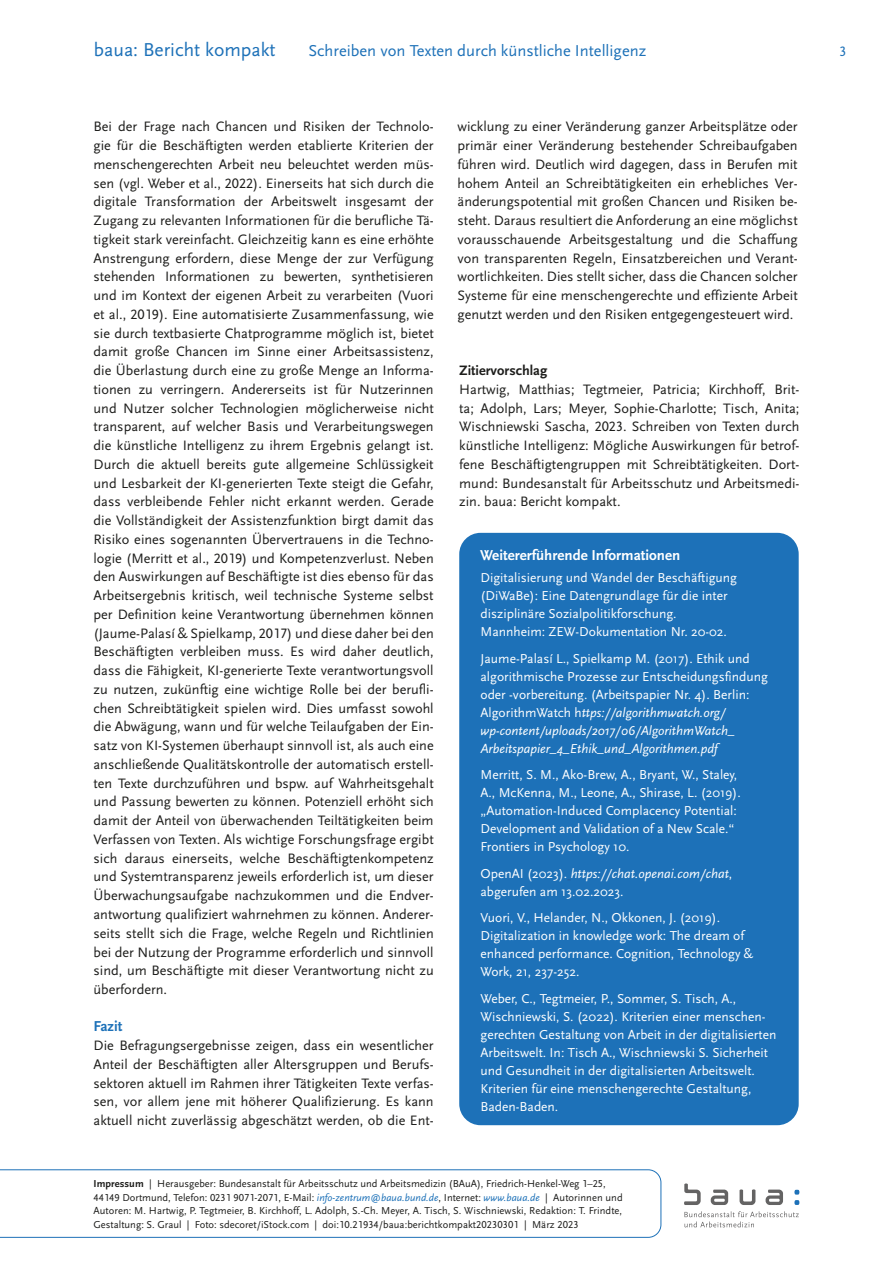
<style>
.page{position:relative;width:893px;height:1263px;background:#fff}
.page>*{position:absolute;margin:0;border:0;box-sizing:border-box;transform-origin:0 0}
.t1{font:19.5px "Scala Sans Pro";color:#1d71b8}
.t2{font:16.5px "Scala Sans Pro";color:#1d71b8}
._6_INFO_Fließ{font:700 15px "Scala Sans Pro";color:#fff}
._3_ZwHead_1{font:700 15px "Scala Sans Pro";letter-spacing:.005em;color:#1d71b8}
._3_Fließ{font:14.25px/18.8px "Scala Sans Pro";color:#1d1d1b;text-align:justify}
._3_Fließ-2{font:700 14.25px "Scala Sans Pro";color:#1d1d1b}
.t3{font:14.25px "Scala Sans Pro";color:#1d71b8}
._6_INFO_Fließ-2{font:13.5px/18px "Scala Sans Pro";color:#fff}
._8_Impressum{font:10.5px/13.5px "Scala Sans Pro";color:#1d1d1b}
.s1{font-style:italic}
.s2{font-weight:700}
.s3{font-style:italic;color:#1d71b8}
</style>
<div class="page">
<svg style="left:0;top:1169px;width:661px;height:69px"></svg>
<svg style="left:794px;top:1200px;width:5px;height:5px"></svg>
<svg style="left:794px;top:1190px;width:5px;height:4px"></svg>
<svg style="left:684px;top:1211px;width:115px;height:16px"></svg>
<svg style="left:684px;top:1183px;width:17px;height:22px"></svg>
<svg style="left:739px;top:1189px;width:16px;height:16px"></svg>
<svg style="left:711px;top:1189px;width:17px;height:16px"></svg>
<svg style="left:766px;top:1189px;width:17px;height:16px"></svg>
<div style="left:459px;top:533px;width:340px;height:592px;background:#1d71b8;border-radius:21px"></div>
<h1 class="t1" style="left:94px;top:38px;width:183px">baua: Bericht kompakt</h1>
<p class="t2" style="left:308px;top:41px;width:339px">Schreiben von Texten durch künstliche Intelligenz</p>
<p class="t3" style="left:840px;top:43px;width:9px">3</p>
<p class="_3_Fließ" style="left:94px;top:117px;width:342px">Bei der Frage nach Chancen und Risiken der Technolo&shy;gie für die Beschäftigten werden etablierte Kriterien der menschengerechten Arbeit neu beleuchtet werden müs&shy;sen (vgl. Weber et al., 2022). Einerseits hat sich durch die digitale Transformation der Arbeitswelt insgesamt der Zugang zu relevanten Informationen für die berufliche Tä&shy;tigkeit stark vereinfacht. Gleichzeitig kann es eine erhöhte Anstrengung erfordern, diese Menge der zur Verfügung stehenden Informationen zu bewerten, synthetisieren und im Kontext der eigenen Arbeit zu verarbeiten (Vuori et al., 2019). Eine automatisierte Zusammenfassung, wie sie durch textbasierte Chatprogramme möglich ist, bietet damit große Chancen im Sinne einer Arbeitsassistenz, die Überlastung durch eine zu große Menge an Informa&shy;tionen zu verringern. Andererseits ist für Nutzerinnen und Nutzer solcher Technologien möglicherweise nicht transparent, auf welcher Basis und Verarbeitungswegen die künstliche Intelligenz zu ihrem Ergebnis gelangt ist.<br>Durch die aktuell bereits gute allgemeine Schlüssigkeit und Lesbarkeit der KI-generierten Texte steigt die Gefahr, dass verbleibende Fehler nicht erkannt werden. Gerade die Vollständigkeit der Assistenzfunktion birgt damit das Risiko eines sogenannten Übervertrauens in die Techno&shy;logie (Merritt et al., 2019) und Kompetenzverlust. Neben den Auswirkungen auf Beschäftigte ist dies ebenso für das Arbeitsergebnis kritisch, weil technische Systeme selbst per Definition keine Verantwortung übernehmen können (Jaume-Palasí &amp; Spielkamp, 2017) und diese daher bei den Beschäftigten verbleiben muss. Es wird daher deutlich, dass die Fähigkeit, KI-generierte Texte verantwortungsvoll zu nutzen, zukünftig eine wichtige Rolle bei der berufli&shy;chen Schreibtätigkeit spielen wird. Dies umfasst sowohl die Abwägung, wann und für welche Teilaufgaben der Ein&shy;satz von KI-Systemen überhaupt sinnvoll ist, als auch eine anschließende Qualitätskontrolle der automatisch erstell&shy;ten Texte durchzuführen und bspw. auf Wahrheitsgehalt und Passung bewerten zu können. Potenziell erhöht sich damit der Anteil von überwachenden Teiltätigkeiten beim Verfassen von Texten. Als wichtige Forschungsfrage ergibt sich daraus einerseits, welche Beschäftigtenkompetenz und Systemtransparenz jeweils erforderlich ist, um dieser Überwachungsaufgabe nachzukommen und die Endver&shy;antwortung qualifiziert wahrnehmen zu können. Anderer&shy;seits stellt sich die Frage, welche Regeln und Richtlinien bei der Nutzung der Programme erforderlich und sinnvoll sind, um Beschäftigte mit dieser Verantwortung nicht zu überfordern.</p>
<p class="_3_ZwHead_1" style="left:94px;top:1018px;width:31px">Fazit</p>
<p class="_3_Fließ" style="left:94px;top:1036px;width:342px">Die Befragungsergebnisse zeigen, dass ein wesentlicher Anteil der Beschäftigten aller Altersgruppen und Berufs&shy;sektoren aktuell im Rahmen ihrer Tätigkeiten Texte verfas&shy;sen, vor allem jene mit höherer Qualifizierung. Es kann aktuell nicht zuverlässig abgeschätzt werden, ob die Ent-</p>
<p class="_3_Fließ" style="left:458px;top:117px;width:342px">wicklung zu einer Veränderung ganzer Arbeitsplätze oder primär einer Veränderung bestehender Schreibaufgaben führen wird. Deutlich wird dagegen, dass in Berufen mit hohem Anteil an Schreibtätigkeiten ein erhebliches Ver&shy;änderungspotential mit großen Chancen und Risiken be&shy;steht. Daraus resultiert die Anforderung an eine möglichst vorausschauende Arbeitsgestaltung und die Schaffung von transparenten Regeln, Einsatzbereichen und Verant&shy;wortlichkeiten. Dies stellt sicher, dass die Chancen solcher Systeme für eine menschengerechte und effiziente Arbeit genutzt werden und den Risiken entgegengesteuert wird.</p>
<p class="_3_Fließ-2" style="left:459px;top:362px;width:90px">Zitiervorschlag</p>
<p class="_3_Fließ" style="left:459px;top:380px;width:342px">Hartwig, Matthias; Tegtmeier, Patricia; Kirchhoff, Brit&shy;ta; Adolph, Lars; Meyer, Sophie-Charlotte; Tisch, Anita; Wischniewski Sascha, 2023. Schreiben von Texten durch künstliche Intelligenz: Mögliche Auswirkungen für betrof&shy;fene Beschäftigtengruppen mit Schreibtätigkeiten. Dort&shy;mund: Bundesanstalt für Arbeitsschutz und Arbeitsmedi&shy;zin. baua: Bericht kompakt.</p>
<p class="_6_INFO_Fließ" style="left:480px;top:546px;width:202px">Weitererführende Informationen</p>
<p class="_6_INFO_Fließ-2" style="left:480px;top:569px;width:258px">Digitalisierung und Wandel der Beschäftigung (DiWaBe): Eine Datengrundlage für die inter disziplinäre Sozialpolitikforschung.<br>Mannheim: ZEW-Dokumentation Nr. 20-02.</p>
<p class="_6_INFO_Fließ-2" style="left:480px;top:649px;width:289px">Jaume-Palasí L., Spielkamp M. (2017). Ethik und algorithmische Prozesse zur Entscheidungsfindung oder -vorbereitung. (Arbeitspapier Nr. 4). Berlin:<br>AlgorithmWatch h<span class="s1">ttps://algorithmwatch.org/ wp-content/uploads/2017/06/AlgorithmWatch_ Arbeitspapier_4_Ethik_und_Algorithmen.pdf</span></p>
<p class="_6_INFO_Fließ-2" style="left:480px;top:766px;width:262px">Merritt, S. M., Ako-Brew, A., Bryant, W., Staley, A., McKenna, M., Leone, A., Shirase, L. (2019). „Automation-Induced Complacency Potential:<br>Development and Validation of a New Scale.“ Frontiers in Psychology 10.</p>
<p class="_6_INFO_Fließ-2" style="left:480px;top:864px;width:253px">OpenAI (2023). <span class="s1">https://chat.openai.com/chat</span>, abgerufen am 13.02.2023.</p>
<p class="_6_INFO_Fließ-2" style="left:480px;top:909px;width:274px">Vuori, V., Helander, N., Okkonen, J. (2019).<br>Digitalization in knowledge work: The dream of enhanced performance. Cognition, Technology &amp; Work, 21, 237-252.</p>
<p class="_6_INFO_Fließ-2" style="left:480px;top:989px;width:297px">Weber, C., Tegtmeier, P., Sommer, S. Tisch, A., Wischniewski, S. (2022). Kriterien einer menschen&shy;gerechten Gestaltung von Arbeit in der digitalisierten Arbeitswelt. In: Tisch A., Wischniewski S. Sicherheit und Gesundheit in der digitalisierten Arbeitswelt.<br>Kriterien für eine menschengerechte Gestaltung, Baden-Baden.</p>
<p class="_8_Impressum" style="left:94px;top:1177px;width:531px"><span class="s2">Impressum</span> | Herausgeber: Bundesanstalt für Arbeitsschutz und Arbeitsmedizin (BAuA), Friedrich-Henkel-Weg 1–25, 44149 Dortmund, Telefon: 0231 9071-2071, E-Mail: <span class="s3">info-zentrum@baua.bund.de</span>, Internet: <span class="s3">www.baua.de</span> | Autorinnen und Autoren: M. Hartwig, P. Tegtmeier, B. Kirchhoff, L. Adolph, S.-Ch. Meyer, A. Tisch, S. Wischniewski, Redaktion: T. Frindte, Gestaltung: S. Graul | Foto: sdecoret/iStock.com | doi:10.21934/baua:berichtkompakt20230301 | März 2023</p>
</div>
